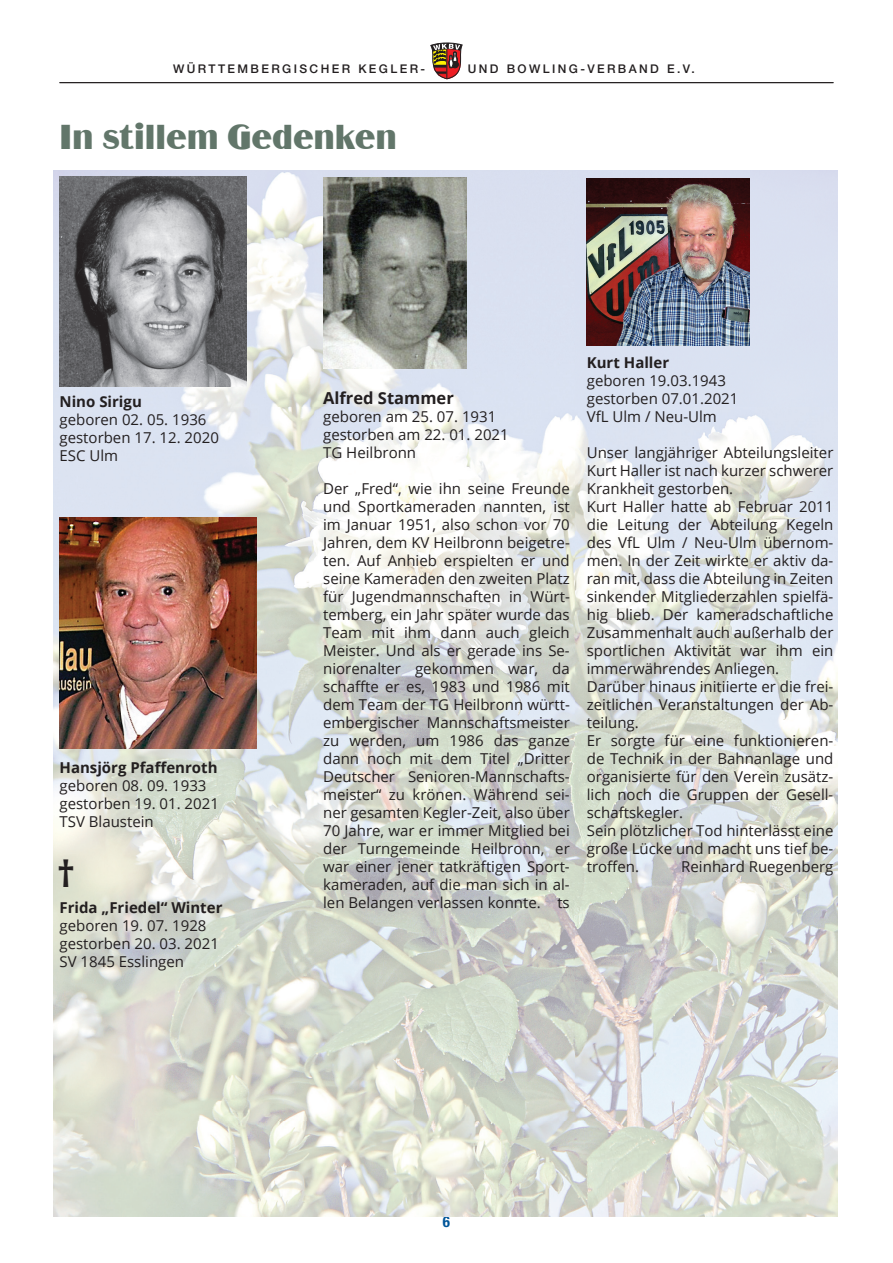
<style>
.page{position:relative;width:893px;height:1263px;background:#fff}
.page>*{position:absolute;margin:0;border:0;box-sizing:border-box;transform-origin:0 0}
.t1{font:36px "Binner D";color:#62766a}
.t2{font:700 36px "Open Sans";color:#231f20}
.t3{font:700 16.5px "Open Sans";color:#231f20}
.t4{font:15px/18px "Open Sans";color:#231f20}
.t5{font:700 15px "Open Sans";color:#231f20}
.t6{font:700 condensed 15px "Helvetica Neue LT Pro";color:#015599}
.t7{font:500 12px "Helvetica Neue LT Pro";letter-spacing:.2em;color:#231f20}
</style>
<div class="page">
<img style="left:53px;top:170px;width:784px;height:1046px">
<svg style="left:430px;top:43px;width:33px;height:36px"></svg>
<hr style="left:60px;top:82px;width:773px;height:1px;background:#231f20">
<img style="left:60px;top:176px;width:187px;height:211px">
<img style="left:60px;top:517px;width:196px;height:231px">
<img style="left:587px;top:179px;width:162px;height:166px">
<img style="left:323px;top:178px;width:143px;height:190px">
<p class="t7" style="left:173px;top:62px;width:254px">WÜRTTEMBERGISCHER KEGLER-</p>
<p class="t7" style="left:468px;top:62px;width:228px">UND BOWLING-VERBAND E.V.</p>
<h1 class="t1" style="left:60px;top:117px;width:339px">In stillem Gedenken</h1>
<p class="t5" style="left:60px;top:391px;width:84px">Nino Sirigu</p>
<p class="t4" style="left:60px;top:410px;width:161px">geboren 02. 05. 1936 gestorben 17. 12. 2020<br>ESC Ulm</p>
<p class="t5" style="left:60px;top:757px;width:159px">Hansjörg Pfaffenroth</p>
<p class="t4" style="left:60px;top:776px;width:161px">geboren 08. 09. 1933 gestorben 19. 01. 2021<br>TSV Blaustein</p>
<h1 class="t2" style="left:57px;top:849px;width:20px">†</h1>
<p class="t5" style="left:60px;top:897px;width:164px">Frida „Friedel“ Winter</p>
<p class="t4" style="left:60px;top:916px;width:161px">geboren 19. 07. 1928 gestorben 20. 03. 2021<br>SV 1845 Esslingen</p>
<p class="t3" style="left:323px;top:386px;width:132px">Alfred Stammer</p>
<p class="t4" style="left:323px;top:407px;width:187px">geboren am 25. 07. 1931 gestorben am 22. 01. 2021<br>TG Heilbronn</p>
<p class="t4" style="left:323px;top:479px;width:248px;text-align:justify">Der „Fred“, wie ihn seine Freunde und Sportkameraden nannten, ist im Januar 1951, also schon vor 70<br>Jahren, dem KV Heilbronn beigetre&shy;ten. Auf Anhieb erspielten er und seine Kameraden den zweiten Platz für Jugendmannschaften in Würt&shy;temberg, ein Jahr später wurde das Team mit ihm dann auch gleich Meister. Und als er gerade ins Se&shy;niorenalter gekommen war, da schaffte er es, 1983 und 1986 mit dem Team der TG Heilbronn württ&shy;embergischer Mannschaftsmeister zu werden, um 1986 das ganze dann noch mit dem Titel „Dritter Deutscher Senioren-Mannschafts&shy;meister“ zu krönen. Während sei&shy;ner gesamten Kegler-Zeit, also über 70 Jahre, war er immer Mitglied bei der Turngemeinde Heilbronn, er war einer jener tatkräftigen Sport&shy;kameraden, auf die man sich in al&shy;len Belangen verlassen konnte. ts</p>
<p class="t5" style="left:587px;top:352px;width:84px">Kurt Haller</p>
<p class="t4" style="left:587px;top:371px;width:153px">geboren 19.03.1943 gestorben 07.01.2021<br>VfL Ulm / Neu-Ulm</p>
<p class="t4" style="left:587px;top:443px;width:248px">Unser langjähriger Abteilungsleiter<br>Kurt Haller ist nach kurzer schwerer<br>Krankheit gestorben.<br>Kurt Haller hatte ab Februar 2011 die Leitung der Abteilung Kegeln des VfL Ulm / Neu-Ulm übernom&shy;men. In der Zeit wirkte er aktiv da&shy;ran mit, dass die Abteilung in Zeiten sinkender Mitgliederzahlen spielfä&shy;hig blieb. Der kameradschaftliche<br>Zusammenhalt auch außerhalb der sportlichen Aktivität war ihm ein immerwährendes Anliegen.<br>Darüber hinaus initiierte er die frei&shy;zeitlichen Veranstaltungen der Ab&shy;teilung.<br>Er sorgte für eine funktionieren&shy;de Technik in der Bahnanlage und organisierte für den Verein zusätz&shy;lich noch die Gruppen der Gesell&shy;schaftskegler.<br>Sein plötzlicher Tod hinterlässt eine große Lücke und macht uns tief be&shy;troffen.</p>
<p class="t4" style="left:681px;top:857px;width:154px">Reinhard Ruegenberg</p>
<p class="t6" style="left:443px;top:1212px;width:9px">6</p>
</div>
